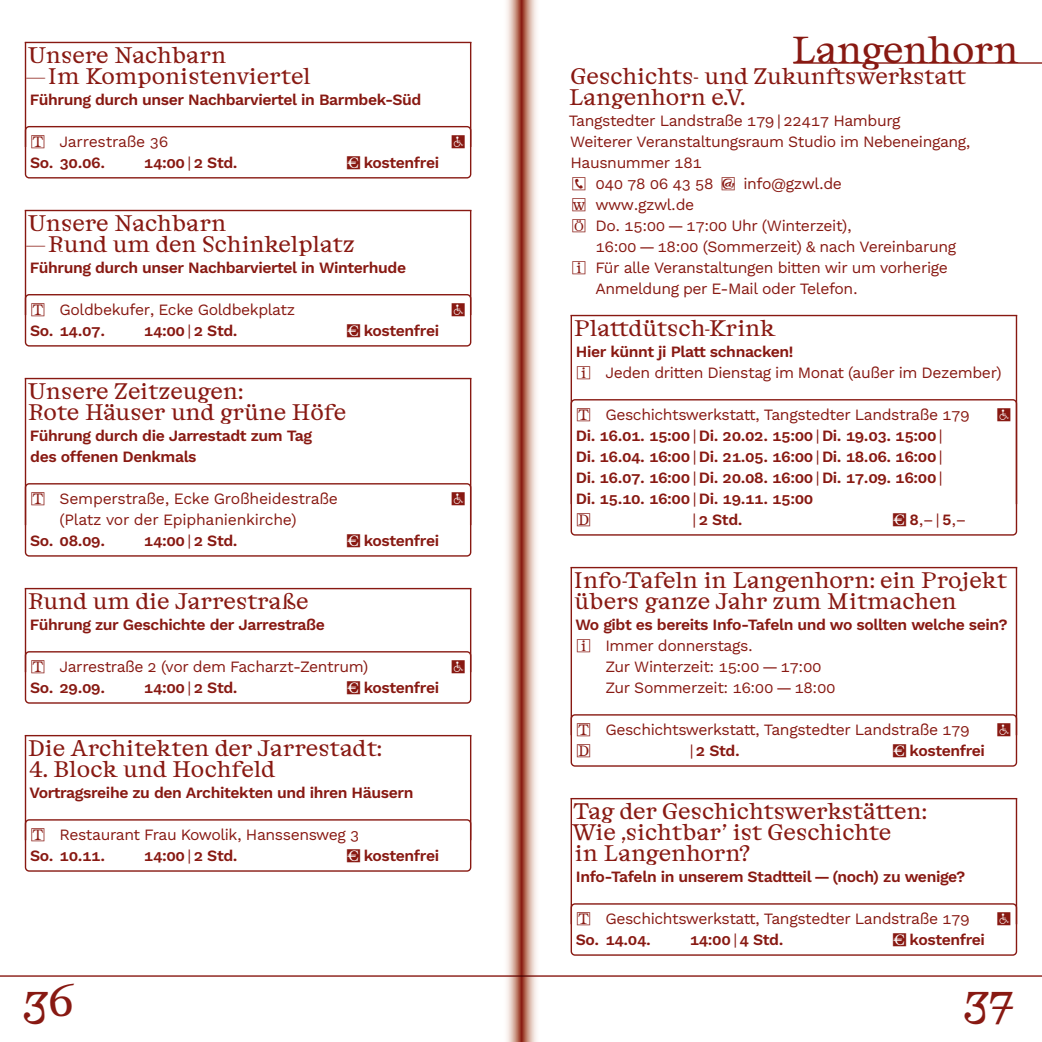
<style>
.page{position:relative;width:1042px;height:1042px;background:#fff}
.page>*{position:absolute;margin:0;border:0;box-sizing:border-box;transform-origin:0 0}
.t1{font:43.75px "Nordic Pavilion";color:#881912}
.t2{font:35px "Nordic Pavilion";letter-spacing:-.03em;color:#881912}
.t3{font:21px/21px "Nordic Pavilion";letter-spacing:-.025em;color:#881912}
.t4{font:15.75px/21px "Work Sans";letter-spacing:-.025em;color:#881912}
.t5{font:600 15.75px/21px "Work Sans";letter-spacing:-.025em;color:#881912}
.s1{font-weight:400}
.s2{font-weight:600}
</style>
<div class="page">
<hr style="left:0;top:975px;width:1042px;height:2px;background:#881912">
<hr style="left:25px;top:42px;width:446px;height:1px;background:#881912">
<hr style="left:25px;top:210px;width:446px;height:1px;background:#881912">
<hr style="left:25px;top:378px;width:446px;height:1px;background:#881912">
<hr style="left:25px;top:588px;width:446px;height:1px;background:#881912">
<hr style="left:25px;top:735px;width:446px;height:1px;background:#881912">
<hr style="left:570px;top:315px;width:447px;height:1px;background:#881912">
<hr style="left:570px;top:567px;width:447px;height:1px;background:#881912">
<hr style="left:570px;top:798px;width:447px;height:1px;background:#881912">
<div style="left:25px;top:126px;width:446px;height:52px;border:1px solid #881912;border-radius:4px"></div>
<div style="left:25px;top:294px;width:446px;height:53px;border:1px solid #881912;border-radius:4px"></div>
<div style="left:25px;top:483px;width:446px;height:74px;border:1px solid #881912;border-radius:4px"></div>
<div style="left:570px;top:399px;width:447px;height:137px;border:1px solid #881912;border-radius:4px"></div>
<div style="left:25px;top:819px;width:446px;height:53px;border:1px solid #881912;border-radius:4px"></div>
<div style="left:570px;top:714px;width:447px;height:53px;border:1px solid #881912;border-radius:4px"></div>
<div style="left:570px;top:903px;width:447px;height:53px;border:1px solid #881912;border-radius:4px"></div>
<hr style="left:25px;top:42px;width:1px;height:105px;background:#881912">
<hr style="left:25px;top:210px;width:1px;height:105px;background:#881912">
<hr style="left:25px;top:378px;width:1px;height:147px;background:#881912">
<hr style="left:570px;top:315px;width:2px;height:189px;background:#881912">
<hr style="left:25px;top:735px;width:1px;height:105px;background:#881912">
<hr style="left:570px;top:567px;width:2px;height:168px;background:#881912">
<hr style="left:570px;top:798px;width:2px;height:126px;background:#881912">
<hr style="left:470px;top:42px;width:1px;height:105px;background:#881912">
<hr style="left:470px;top:210px;width:1px;height:105px;background:#881912">
<hr style="left:470px;top:378px;width:1px;height:147px;background:#881912">
<hr style="left:1016px;top:315px;width:1px;height:189px;background:#881912">
<hr style="left:470px;top:735px;width:1px;height:105px;background:#881912">
<hr style="left:1016px;top:567px;width:1px;height:168px;background:#881912">
<hr style="left:1016px;top:798px;width:1px;height:126px;background:#881912">
<div style="left:25px;top:651px;width:446px;height:53px;border:1px solid #881912;border-radius:4px"></div>
<hr style="left:25px;top:588px;width:1px;height:84px;background:#881912">
<hr style="left:470px;top:588px;width:1px;height:84px;background:#881912">
<hr style="left:793px;top:62px;width:249px;height:2px;background:#881912">
<svg style="left:501px;top:0;width:40px;height:1042px"></svg>
<h3 class="t3" style="left:26px;top:45px;width:287px">Unsere Nachbarn<br>—Im Komponistenviertel</h3>
<p class="t5" style="left:30px;top:88px;width:393px">Führung durch unser Nachbarviertel in Barmbek-Süd</p>
<p class="t4" style="left:60px;top:130px;width:110px">Jarrestraße 36</p>
<p class="t5" style="left:30px;top:151px;width:77px">So. 30.06.</p>
<p class="t5" style="left:144px;top:151px;width:95px">14:00 <span class="s1">|</span> 2 Std.</p>
<p class="t5" style="left:364px;top:151px;width:77px">kostenfrei</p>
<h3 class="t3" style="left:26px;top:213px;width:331px">Unsere Nachbarn<br>—Rund um den Schinkelplatz</h3>
<p class="t5" style="left:30px;top:256px;width:378px">Führung durch unser Nachbarviertel in Winterhude</p>
<p class="t4" style="left:60px;top:298px;width:237px">Goldbekufer, Ecke Goldbekplatz</p>
<p class="t5" style="left:30px;top:319px;width:77px">So. 14.07.</p>
<p class="t5" style="left:144px;top:319px;width:95px">14:00 <span class="s1">|</span> 2 Std.</p>
<p class="t5" style="left:364px;top:319px;width:77px">kostenfrei</p>
<h3 class="t3" style="left:28px;top:381px;width:320px">Unsere Zeitzeugen:<br>Rote Häuser und grüne Höfe</h3>
<p class="t5" style="left:30px;top:424px;width:284px">Führung durch die Jarrestadt zum Tag des offenen Denkmals</p>
<p class="t4" style="left:60px;top:487px;width:280px">Semperstraße, Ecke Großheidestraße (Platz vor der Epiphanienkirche)</p>
<p class="t5" style="left:30px;top:529px;width:77px">So. 08.09.</p>
<p class="t5" style="left:144px;top:529px;width:95px">14:00 <span class="s1">|</span> 2 Std.</p>
<p class="t5" style="left:364px;top:529px;width:77px">kostenfrei</p>
<h3 class="t3" style="left:28px;top:591px;width:282px">Rund um die Jarrestraße</h3>
<p class="t5" style="left:30px;top:613px;width:296px">Führung zur Geschichte der Jarrestraße</p>
<p class="t4" style="left:60px;top:655px;width:310px">Jarrestraße 2 (vor dem Facharzt-Zentrum)</p>
<p class="t5" style="left:30px;top:676px;width:77px">So. 29.09.</p>
<p class="t5" style="left:144px;top:676px;width:95px">14:00 <span class="s1">|</span> 2 Std.</p>
<p class="t5" style="left:364px;top:676px;width:77px">kostenfrei</p>
<h3 class="t3" style="left:28px;top:738px;width:355px">Die Architekten der Jarrestadt:</h3>
<h3 class="t3" style="left:29px;top:759px;width:248px">4. Block und Hochfeld</h3>
<p class="t5" style="left:29px;top:781px;width:385px">Vortragsreihe zu den Architekten und ihren Häusern</p>
<p class="t4" style="left:60px;top:823px;width:301px">Restaurant Frau Kowolik, Hanssensweg 3</p>
<p class="t5" style="left:30px;top:844px;width:77px">So. 10.11.</p>
<p class="t5" style="left:144px;top:844px;width:95px">14:00 <span class="s1">|</span> 2 Std.</p>
<p class="t5" style="left:364px;top:844px;width:77px">kostenfrei</p>
<h2 class="t2" style="left:791px;top:29px;width:229px">Langenhorn</h2>
<h3 class="t3" style="left:569px;top:66px;width:399px">Geschichts- und Zukunftswerkstatt<br>Langenhorn e.V.</h3>
<p class="t4" style="left:569px;top:109px;width:333px">Tangstedter Landstraße 179 | 22417 Hamburg</p>
<p class="t4" style="left:570px;top:130px;width:402px">Weiterer Veranstaltungsraum Studio im Nebeneingang,</p>
<p class="t4" style="left:570px;top:151px;width:133px">Hausnummer 181</p>
<p class="t4" style="left:595px;top:172px;width:120px">040 78 06 43 58</p>
<p class="t4" style="left:743px;top:172px;width:100px">info@gzwl.de</p>
<p class="t4" style="left:595px;top:193px;width:362px">www.gzwl.de<br>Do. 15:00 — 17:00 Uhr (Winterzeit),<br>16:00 — 18:00 (Sommerzeit) &amp; nach Vereinbarung Für alle Veranstaltungen bitten wir um vorherige Anmeldung per E-Mail oder Telefon.</p>
<h3 class="t3" style="left:574px;top:318px;width:203px">Plattdütsch-Krink</h3>
<p class="t5" style="left:576px;top:340px;width:219px">Hier künnt ji Platt schnacken!</p>
<p class="t4" style="left:605px;top:361px;width:398px">Jeden dritten Dienstag im Monat (außer im Dezember)</p>
<p class="t4" style="left:605px;top:403px;width:366px">Geschichtswerkstatt, Tangstedter Landstraße 179</p>
<p class="t5" style="left:576px;top:424px;width:368px">Di. 16.01. 15:00 <span class="s1">|</span> Di. 20.02. 15:00 <span class="s1">|</span> Di. 19.03. 15:00 <span class="s1">|</span></p>
<p class="t5" style="left:576px;top:445px;width:368px">Di. 16.04. 16:00 <span class="s1">|</span> Di. 21.05. 16:00 <span class="s1">|</span> Di. 18.06. 16:00 <span class="s1">|</span></p>
<p class="t5" style="left:576px;top:466px;width:368px">Di. 16.07. 16:00 <span class="s1">|</span> Di. 20.08. 16:00 <span class="s1">|</span> Di. 17.09. 16:00 <span class="s1">|</span></p>
<p class="t5" style="left:576px;top:487px;width:239px">Di. 15.10. 16:00 <span class="s1">|</span> Di. 19.11. 15:00</p>
<p class="t5" style="left:692px;top:508px;width:52px"><span class="s1">|</span> 2 Std.</p>
<p class="t4" style="left:909px;top:508px;width:58px"><span class="s2">8</span>,– | <span class="s2">5</span>,–</p>
<h3 class="t3" style="left:574px;top:570px;width:435px">Info-Tafeln in Langenhorn: ein Projekt übers ganze Jahr zum Mitmachen</h3>
<p class="t5" style="left:575px;top:613px;width:433px">Wo gibt es bereits Info-Tafeln und wo sollten welche sein?</p>
<p class="t4" style="left:605px;top:634px;width:232px">Immer donnerstags.<br>Zur Winterzeit: 15:00 — 17:00<br>Zur Sommerzeit: 16:00 — 18:00</p>
<p class="t4" style="left:690px;top:718px;width:282px;text-indent:-84px">Geschichtswerkstatt, Tangstedter Landstraße 179 | <span class="s2">2 Std.</span></p>
<p class="t5" style="left:909px;top:739px;width:77px">kostenfrei</p>
<h3 class="t3" style="left:572px;top:801px;width:356px">Tag der Geschichtswerkstätten:<br>Wie ,sichtbar’ ist Geschichte<br>in Langenhorn?</h3>
<p class="t5" style="left:576px;top:865px;width:391px">Info-Tafeln in unserem Stadtteil — (noch) zu wenige?</p>
<p class="t4" style="left:605px;top:907px;width:366px">Geschichtswerkstatt, Tangstedter Landstraße 179</p>
<p class="t5" style="left:576px;top:928px;width:77px">So. 14.04.</p>
<p class="t5" style="left:690px;top:928px;width:95px">14:00 <span class="s1">|</span> 4 Std.</p>
<p class="t5" style="left:909px;top:928px;width:77px">kostenfrei</p>
<h1 class="t1" style="left:22px;top:973px;width:53px">36</h1>
<h1 class="t1" style="left:963px;top:973px;width:52px">37</h1>
</div>
